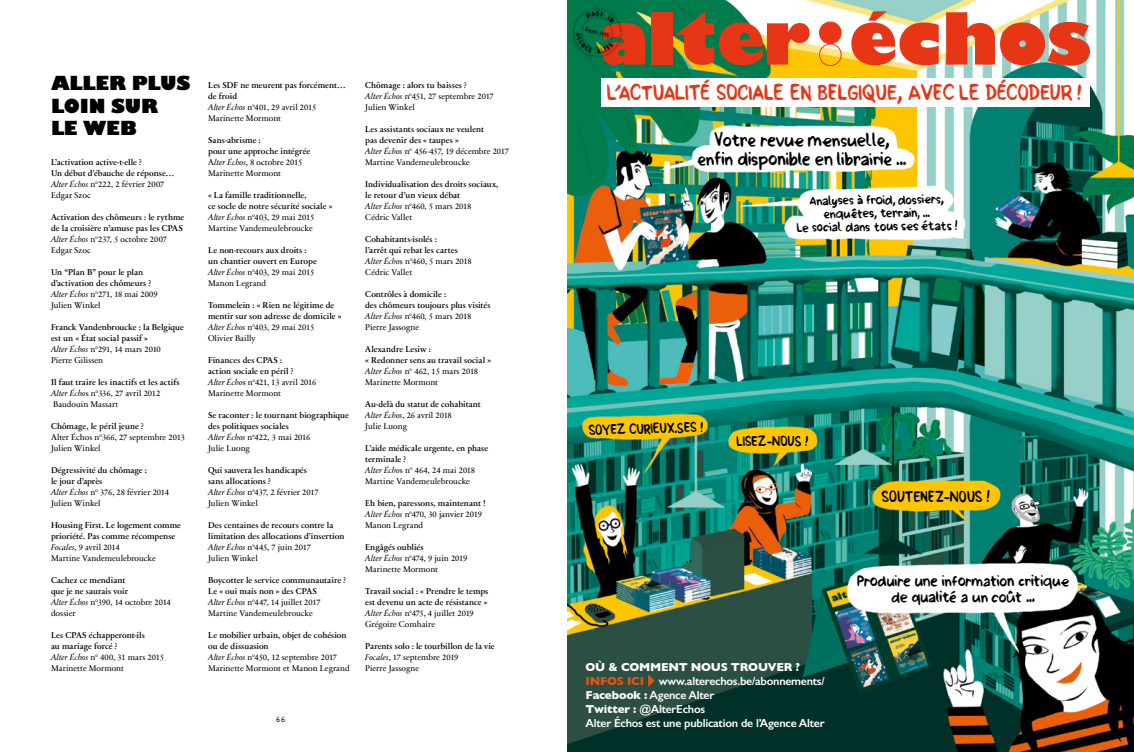
<style>
.page{position:relative;width:1134px;height:752px;background:#fff}
.page>*{position:absolute;margin:0;border:0;box-sizing:border-box;transform-origin:0 0}
.t1{font:800 19px/22.8px "Gill Sans MT Pro";letter-spacing:-.015em;color:#000}
.t2{font:700 18.8px "Castel";color:#e63615}
.t3{font:700 15.6px/18.7px "Castel";color:#000;text-align:center}
.t4{font:700 13.5px "Castel";color:#000}
.t5{font:700 13.4px/16.1px "Castel";color:#000;text-align:center}
.t6{font:700 12.2px "Castel";color:#000}
.t7{font:600 11.7px/14.1px "Gill Sans";letter-spacing:-.02em;color:#fff}
.t8{font:700 11.7px "Gill Sans";letter-spacing:-.02em;color:#fff}
.t9{font:700 11.7px "Gill Sans";letter-spacing:-.02em;color:#e45410}
.t10{font:700 11.1px/13.3px "Castel";color:#000;text-align:center}
.t11{font:600 8.5px/11px "Sabon Next Com";letter-spacing:.005em;color:#000}
.t12{font:8.5px/11px "Sabon Next Com";color:#000}
.t13{font:8px "Gill Sans MT Pro";color:#000}
.s1{font-weight:400;font-style:italic}
.s2{font-weight:400}
.s3{font-weight:600}
.s4{font-style:italic}
.s5{font-weight:700}
</style>
<div class="page">
<img style="left:567px;top:0;width:567px;height:751px">
<svg style="left:819px;top:22px;width:22px;height:44px"></svg>
<div style="left:652px;top:12px;width:21px;height:53px;background:#e63615"></div>
<svg style="left:675px;top:12px;width:135px;height:53px;background:#b37043"></svg>
<svg style="left:634px;top:23px;width:11px;height:42px"></svg>
<svg style="left:851px;top:11px;width:88px;height:54px"></svg>
<svg style="left:946px;top:12px;width:144px;height:54px"></svg>
<div style="left:600px;top:79px;width:489px;height:28px;background:#fff"></div>
<svg style="left:648px;top:674px;width:6px;height:12px"></svg>
<img style="left:567px;top:0;width:67px;height:69px">
<h1 class="t1" style="left:51px;top:72px;width:141px">ALLER PLUS<br>LOIN SUR<br>LE WEB</h1>
<p class="t11" style="left:51px;top:156px;width:125px">L’activation active-t-elle ?<br>Un début d’ébauche de réponse…<br><span class="s1">Alter Échos</span> <span class="s2">n°222, 2 février 2007<br>Edgar Szoc</span></p>
<p class="t11" style="left:51px;top:211px;width:135px">Activation des chômeurs : le rythme de la croisière n’amuse pas les CPAS<br><span class="s1">Alter Échos</span> <span class="s2">n°237, 5 octobre 2007<br>Edgar Szoc</span></p>
<p class="t11" style="left:51px;top:266px;width:108px">Un “Plan B” pour le plan d’activation des chômeurs ?<br><span class="s1">Alter Échos</span> <span class="s2">n°271, 18 mai 2009<br>Julien Winkel</span></p>
<p class="t11" style="left:51px;top:321px;width:134px">Franck Vandenbroucke : la Belgique est un « État social passif »<br><span class="s1">Alter Échos</span> <span class="s2">n°291, 14 mars 2010<br>Pierre Gilissen</span></p>
<p class="t11" style="left:51px;top:376px;width:130px">Il faut traire les inactifs et les actifs<br><span class="s1">Alter Écho</span><span class="s2">s n°336, 27 avril 2012<br>Baudouin Massart</span></p>
<p class="t11" style="left:51px;top:420px;width:94px">Chômage, le péril jeune ?</p>
<p class="t12" style="left:51px;top:431px;width:136px">Alter Échos n°366, 27 septembre 2013<br>Julien Winkel</p>
<p class="t11" style="left:51px;top:464px;width:119px">Dégressivité du chômage :<br>le jour d’après<br><span class="s1">Alter Échos</span> <span class="s2">n° 376, 28 février 2014<br>Julien Winkel</span></p>
<p class="t11" style="left:51px;top:519px;width:132px">Housing First. Le logement comme prioriété. Pas comme récompense<br><span class="s1">Focales</span><span class="s2">, 9 avril 2014<br>Martine Vandemeulebroucke</span></p>
<p class="t11" style="left:51px;top:574px;width:121px">Cachez ce mendiant<br>que je ne saurais voir<br><span class="s1">Alter Échos</span> <span class="s2">n°390, 14 octobre 2014 dossier</span></p>
<p class="t11" style="left:51px;top:629px;width:115px">Les CPAS échapperont-ils<br>au mariage forcé ?<br><span class="s1">Alter Échos</span> <span class="s2">n° 400, 31 mars 2015<br>Marinette Mormont</span></p>
<p class="t11" style="left:208px;top:79px;width:139px">Les SDF ne meurent pas forcément… de froid<br><span class="s1">Alter Échos</span> <span class="s2">n°401, 29 avril 2015<br>Marinette Mormont</span></p>
<p class="t11" style="left:208px;top:134px;width:104px">Sans-abrisme :<br>pour une approche intégrée<br><span class="s2">A</span><span class="s1">lter Échos</span><span class="s2">, 8 octobre 2015<br>Marinette Mormont</span></p>
<p class="t11" style="left:208px;top:189px;width:126px">« La famille traditionnelle,<br>ce socle de notre sécurité sociale »<br><span class="s1">Alter Échos</span> <span class="s2">n°403, 29 mai 2015<br>Martine Vandemeulebroucke</span></p>
<p class="t11" style="left:208px;top:244px;width:110px">Le non-recours aux droits : un chantier ouvert en Europe<br><span class="s1">Alter Échos</span> <span class="s2">n°403, 29 mai 2015<br>Manon Legrand</span></p>
<p class="t11" style="left:208px;top:299px;width:135px">Tommelein : « Rien ne légitime de mentir sur son adresse de domicile »<br><span class="s1">Alter Échos</span> <span class="s2">n°403, 29 mai 2015<br>Olivier Bailly</span></p>
<p class="t11" style="left:208px;top:354px;width:110px">Finances des CPAS :<br>action sociale en péril ?<br><span class="s1">Alter Écho</span><span class="s2">s n°421, 13 avril 2016<br>Marinette Mormont</span></p>
<p class="t11" style="left:208px;top:409px;width:142px">Se raconter : le tournant biographique des politiques sociales<br><span class="s1">Alter Échos</span> <span class="s2">n°422, 3 mai 2016<br>Julie Luong</span></p>
<p class="t11" style="left:208px;top:464px;width:112px">Qui sauvera les handicapés sans allocations ?<br><span class="s1">Alter Échos</span> <span class="s2">n°437, 2 février 2017<br>Julien Winkel</span></p>
<p class="t11" style="left:208px;top:519px;width:138px">Des centaines de recours contre la limitation des allocations d’insertion<br><span class="s1">Alter Échos</span> <span class="s2">n°445, 7 juin 2017<br>Julien Winkel</span></p>
<p class="t11" style="left:208px;top:574px;width:139px">Boycotter le service communautaire ?<br>Le « oui mais non » des CPAS<br><span class="s1">Alter Échos</span> <span class="s2">n°447, 14 juillet 2017<br>Martine Vandemeulebroucke</span></p>
<p class="t12" style="left:208px;top:629px;width:143px"><span class="s3">Le mobilier urbain, objet de cohésion ou de dissuasion<br></span><span class="s4">Alter Échos</span> n°450, 12 septembre 2017<br>Marinette Mormont et Manon Legrand</p>
<p class="t12" style="left:365px;top:79px;width:130px"><span class="s3">Chômage : alors tu baisses ?<br></span><span class="s4">Alter Échos</span> n°451, 27 septembre 2017<br>Julien Winkel</p>
<p class="t11" style="left:365px;top:123px;width:145px">Les assistants sociaux ne veulent<br>pas devenir des « taupes »<br><span class="s1">Alter Échos</span> <span class="s2">n° 456-457, 19 décembre 2017<br>Martine Vandemeulebroucke</span></p>
<p class="t11" style="left:365px;top:178px;width:135px">Individualisation des droits sociaux, le retour d’un vieux débat<br><span class="s1">Alter Échos</span> <span class="s2">n°460, 5 mars 2018<br>Cédric Vallet</span></p>
<p class="t11" style="left:365px;top:233px;width:108px">Cohabitants-isolés :<br>l’arrêt qui rebat les cartes<br><span class="s1">Alter Écho</span><span class="s2">s n°460, 5 mars 2018<br>Cédric Vallet</span></p>
<p class="t11" style="left:365px;top:288px;width:127px">Contrôles à domicile :<br>des chômeurs toujours plus visités<br><span class="s1">Alter Échos</span> <span class="s2">n°460, 5 mars 2018<br>Pierre Jassogne</span></p>
<p class="t11" style="left:365px;top:343px;width:127px">Alexandre Lesiw :<br>« Redonner sens au travail social »<br><span class="s1">Alter Échos</span> <span class="s2">n° 462, 15 mars 2018<br>Marinette Mormont</span></p>
<p class="t11" style="left:365px;top:398px;width:117px">Au-delà du statut de cohabitant<br><span class="s1">Alter Échos</span><span class="s2">, 26 avril 2018<br>Julie Luong</span></p>
<p class="t12" style="left:365px;top:442px;width:125px"><span class="s3">L’aide médicale urgente, en phase terminale ?<br></span><span class="s4">Alter Écho</span>s n° 464, 24 mai 2018<br>Martine Vandemeulebroucke</p>
<p class="t12" style="left:365px;top:497px;width:122px"><span class="s3">Eh bien, paressons, maintenant !<br></span><span class="s4">Alter Échos</span> n°470, 30 janvier 2019<br>Manon Legrand</p>
<p class="t12" style="left:365px;top:541px;width:104px"><span class="s3">Engâgés oubliés<br></span><span class="s4">Alter Échos</span> n°474, 9 juin 2019<br>Marinette Mormont</p>
<p class="t11" style="left:365px;top:585px;width:125px">Travail social : « Prendre le temps est devenu un acte de résistance »<br><span class="s1">Alter Échos</span> <span class="s2">n°475, 4 juillet 2019<br>Grégoire Comhaire</span></p>
<p class="t11" style="left:365px;top:640px;width:131px">Parents solo : le tourbillon de la vie<br><span class="s1">Focales</span><span class="s2">, 17 septembre 2019<br>Pierre Jassogne</span></p>
<p class="t13" style="left:276px;top:714px;width:10px">66</p>
<h2 class="t2" style="left:607px;top:78px;width:476px">L’ACTUALITÉ SOCIALE EN BELGIQUE, AVEC LE DÉCODEUR !</h2>
<h3 class="t3" style="left:697px;top:131px;width:210px">Votre revue mensuelle, enfin disponible en librairie ...</h3>
<h3 class="t10" style="left:796px;top:194px;width:162px;rotate:-1deg">Analyses à froid, dossiers, enquêtes, terrain, ...<br>Le social dans tous ses états !</h3>
<h3 class="t6" style="left:588px;top:419px;width:116px;rotate:-1deg">SOYEZ CURIEUX.SES !</h3>
<h3 class="t6" style="left:736px;top:431px;width:73px">LISEZ-NOUS !</h3>
<h3 class="t8" style="left:585px;top:657px;width:216px">OÙ &amp; COMMENT NOUS TROUVER ?</h3>
<h3 class="t9" style="left:585px;top:671px;width:60px">INFOS ICI</h3>
<h3 class="t7" style="left:585px;top:673px;width:241px;text-indent:73px">www.alterechos.be/abonnements/<br><span class="s5">Facebook :</span> Agence Alter<br><span class="s5">Twitter :</span> @AlterEchos<br>Alter Échos est une publication de l’Agence Alter</h3>
<h3 class="t4" style="left:882px;top:485px;width:110px">SOUTENEZ-NOUS !</h3>
<h3 class="t5" style="left:857px;top:572px;width:214px">Produire une information critique de qualité a un coût ...</h3>
</div>
